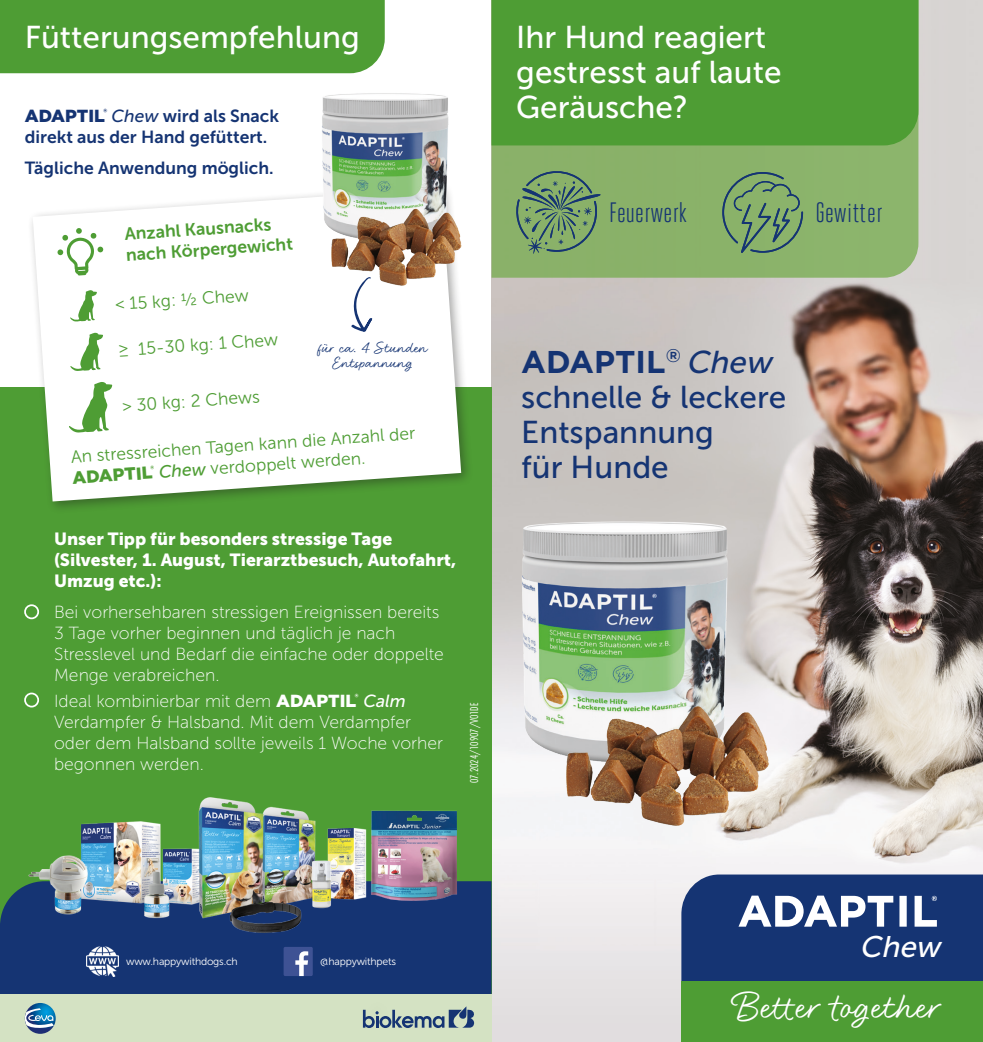
<style>
.page{position:relative;width:983px;height:1042px;background:#fff}
.page>*{position:absolute;margin:0;border:0;box-sizing:border-box;transform-origin:0 0}
.t1{font:38.5px "Head Turn Smooth";color:#fff}
.t2{font:31.5px/35px "Museo Sans 500";color:#fff}
.t3{font:31.5px/35px "Museo Sans 500";color:#153473}
.t4{font:700 31.5px "Gotham";color:#153473}
.t5{font:italic 29.75px "Museo Sans 500";color:#fff}
.t6{font:28px "Heroic Condensed";color:#153473}
.t7{font:28px "Heroic Condensed";letter-spacing:.03em;color:#153473}
.t8{font:17.5px/21px "Museo Sans 100";color:#fff}
.t9{font:17.5px/21px "Museo Sans 300";color:#4e9d34}
.t10{font:17.5px/21px "Museo Sans 900";color:#fff}
.t11{font:17.5px/21px "Museo Sans 700";color:#153473}
.t12{font:17.5px/21px "Museo Sans 700";color:#4e9d34}
.t13{font:15.75px "Head Turn Smooth";color:#153473}
.t14{font:10.5px "Museo Sans 300";letter-spacing:-.02em;color:#fff}
.t15{font:300 condensed 10.5px "Futura Std";color:#fff}
.s1{font-family:"Gotham";font-weight:900}
.s2{font-family:"Museo Sans 500";font-style:italic}
.s3{font-family:"Museo Sans 500";font-weight:400;font-style:italic}
</style>
<div class="page">
<img style="left:491px;top:0;width:491px;height:1042px">
<div style="left:491px;top:145px;width:427px;height:133px;background:#8ab269"></div>
<div style="left:491px;top:0;width:427px;height:145px;background:#4e9d34"></div>
<div style="left:0;top:0;width:384px;height:73px;background:#4e9d34"></div>
<div style="left:0;top:387px;width:491px;height:608px;background:#4e9d34"></div>
<div style="left:681px;top:874px;width:301px;height:107px;background:#153473"></div>
<div style="left:681px;top:981px;width:301px;height:61px;background:#4e9d34"></div>
<svg style="left:514px;top:167px;width:86px;height:87px"></svg>
<svg style="left:722px;top:172px;width:80px;height:81px"></svg>
<img style="left:501px;top:499px;width:246px;height:284px">
<img style="left:558px;top:703px;width:217px;height:128px">
<div style="left:27px;top:182px;width:446px;height:332px;background:#1d1d1b;opacity:.4"></div>
<svg style="left:33px;top:188px;width:428px;height:313px"></svg>
<svg style="left:70px;top:290px;width:27px;height:32px"></svg>
<svg style="left:57px;top:228px;width:46px;height:47px"></svg>
<svg style="left:69px;top:382px;width:44px;height:51px"></svg>
<svg style="left:70px;top:333px;width:33px;height:38px"></svg>
<svg style="left:738px;top:895px;width:198px;height:31px"></svg>
<div style="left:0;top:881px;width:491px;height:114px;background:#153473"></div>
<div style="left:0;top:995px;width:491px;height:47px;background:#d4e2c3"></div>
<svg style="left:25px;top:1003px;width:31px;height:31px"></svg>
<svg style="left:25px;top:1008px;width:29px;height:20px"></svg>
<div style="left:283px;top:947px;width:30px;height:29px;background:#3e5294;border-radius:2px"></div>
<svg style="left:295px;top:951px;width:13px;height:25px"></svg>
<img style="left:87px;top:946px;width:32px;height:30px">
<img style="left:309px;top:93px;width:151px;height:160px">
<img style="left:326px;top:206px;width:139px;height:82px">
<div style="left:24px;top:604px;width:15px;height:15px;border:2px solid #fff;border-radius:50%"></div>
<div style="left:24px;top:692px;width:15px;height:15px;border:2px solid #fff;border-radius:50%"></div>
<svg style="left:350px;top:275px;width:23px;height:57px"></svg>
<svg style="left:363px;top:1006px;width:111px;height:22px"></svg>
<img style="left:28px;top:797px;width:321px;height:137px">
<img style="left:349px;top:810px;width:134px;height:132px">
<p class="t2" style="left:25px;top:20px;width:336px">Fütterungsempfehlung</p>
<p class="t11" style="left:25px;top:105px;width:256px"><span class="s1">ADAPTIL</span><sup>®</sup> <span class="s2">Chew</span> wird als Snack direkt aus der Hand gefüttert.</p>
<p class="t11" style="left:25px;top:157px;width:250px">Tägliche Anwendung möglich.</p>
<p class="t12" style="left:124px;top:224px;width:169px;rotate:-4deg">Anzahl Kausnacks nach Körpergewicht</p>
<p class="t9" style="left:114px;top:294px;width:135px;rotate:-4deg">&lt; 15 kg: ½ Chew</p>
<p class="t9" style="left:117px;top:340px;width:162px;rotate:-4deg">≥ 15-30 kg: 1 Chew</p>
<p class="t13" style="left:317px;top:338px;width:111px">für ca. 4 Stunden</p>
<p class="t13" style="left:332px;top:353px;width:82px">Entspannung</p>
<p class="t9" style="left:121px;top:395px;width:139px;rotate:-4deg">&gt; 30 kg: 2 Chews</p>
<p class="t9" style="left:70px;top:447px;width:346px;rotate:-4deg">An stressreichen Tagen kann die Anzahl der<br><span class="s1">ADAPTIL</span><sup>®</sup> <span class="s2">Chew</span> verdoppelt werden.</p>
<p class="t10" style="left:54px;top:528px;width:403px">Unser Tipp für besonders stressige Tage (Silvester, 1. August, Tierarztbesuch, Autofahrt,<br>Umzug etc.):</p>
<p class="t8" style="left:54px;top:601px;width:391px">Bei vorhersehbaren stressigen Ereignissen bereits 3 Tage vorher beginnen und täglich je nach Stresslevel und Bedarf die einfache oder doppelte Menge verabreichen.</p>
<p class="t8" style="left:54px;top:690px;width:390px">Ideal kombinierbar mit dem <span class="s1">ADAPTIL</span><sup>®</sup> <span class="s2">Calm </span>Verdampfer &amp; Halsband. Mit dem Verdampfer oder dem Halsband sollte jeweils 1 Woche vorher begonnen werden.</p>
<p class="t15" style="left:468px;top:783px;width:82px;rotate:-90deg">07.2024/10907/V01DE</p>
<p class="t2" style="left:516px;top:20px;width:267px">Ihr Hund reagiert gestresst auf laute<br>Geräusche?</p>
<p class="t6" style="left:609px;top:197px;width:79px">Feuerwerk</p>
<p class="t7" style="left:815px;top:197px;width:68px">Gewitter</p>
<p class="t4" style="left:521px;top:343px;width:258px">ADAPTIL<sup>®</sup> <span class="s3">Chew</span></p>
<p class="t3" style="left:521px;top:379px;width:266px">schnelle &amp; leckere<br>Entspannung<br>für Hunde</p>
<p class="t14" style="left:126px;top:956px;width:113px">www.happywithdogs.ch</p>
<p class="t14" style="left:320px;top:956px;width:77px">@happywithpets</p>
<p class="t5" style="left:859px;top:931px;width:89px">Chew</p>
<p class="t1" style="left:731px;top:983px;width:210px">Better together</p>
</div>
